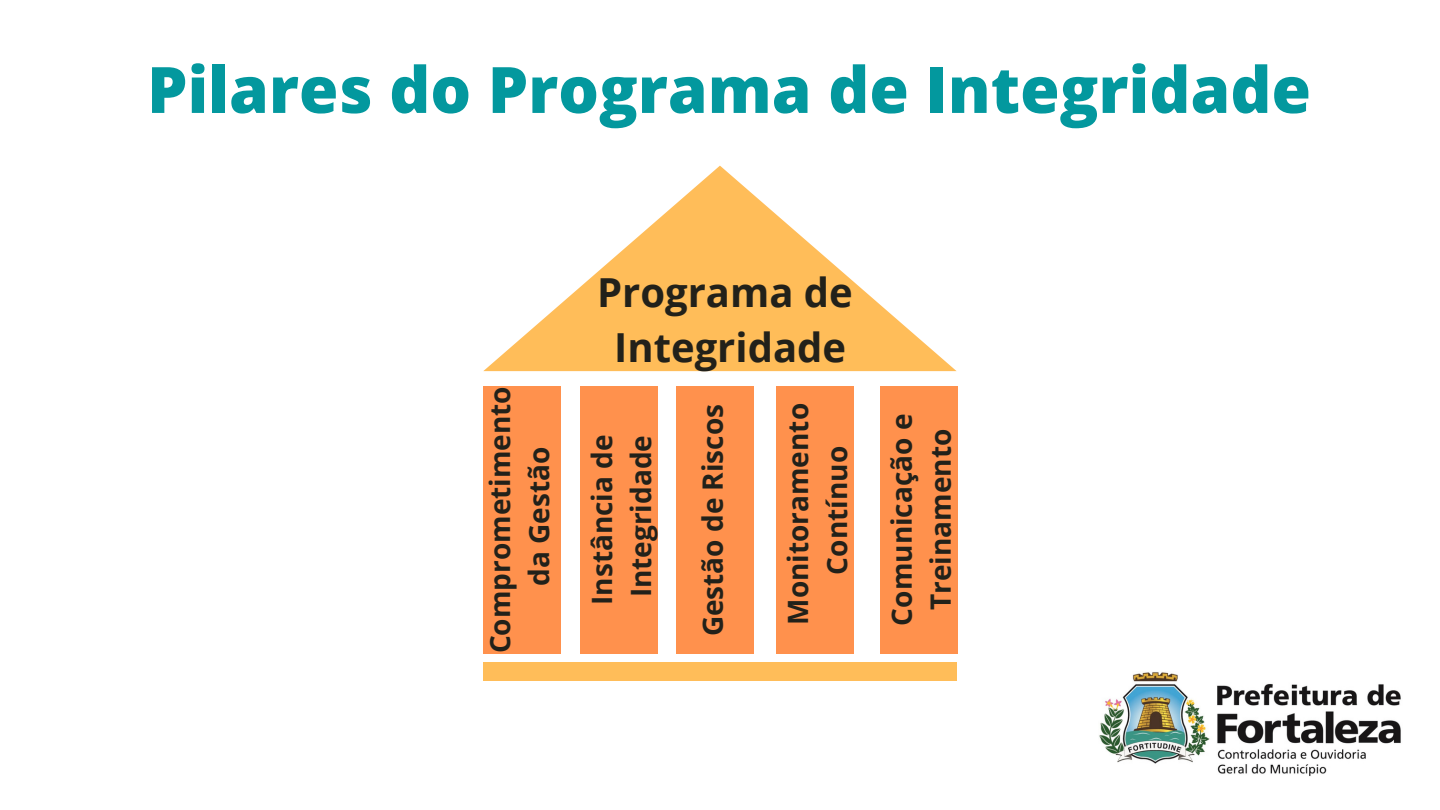
<style>
.page{position:relative;width:1440px;height:810px;background:#fff}
.page>*{position:absolute;margin:0;border:0;box-sizing:border-box;transform-origin:0 0}
.t1{font:800 64px "Open Sans";color:#03989e}
.t2{font:700 40px "Open Sans";color:#22211a}
.t3{font:700 28px/39px "Open Sans";color:#22211a;text-align:center}
</style>
<div class="page">
<img style="left:1099px;top:672px;width:302px;height:104px">
<div style="left:483px;top:386px;width:77px;height:267px;background:#ff914d"></div>
<div style="left:580px;top:386px;width:78px;height:267px;background:#ff914d"></div>
<div style="left:676px;top:386px;width:78px;height:267px;background:#ff914d"></div>
<div style="left:776px;top:386px;width:78px;height:267px;background:#ff914d"></div>
<div style="left:880px;top:386px;width:77px;height:267px;background:#ff914d"></div>
<svg style="left:483px;top:166px;width:474px;height:205px"></svg>
<div style="left:483px;top:662px;width:474px;height:19px;background:#ffbd59"></div>
<p class="t1" style="left:147px;top:45px;width:1165px">Pilares do Programa de Integridade</p>
<p class="t3" style="left:480px;top:653px;width:269px;rotate:-90deg">Comprometimento</p>
<p class="t3" style="left:519px;top:586px;width:141px;rotate:-90deg">da Gestão</p>
<p class="t2" style="left:597px;top:264px;width:257px">Programa de</p>
<p class="t2" style="left:614px;top:319px;width:233px">Integridade</p>
<p class="t3" style="left:582px;top:605px;width:172px;rotate:-90deg">Instância de</p>
<p class="t3" style="left:621px;top:597px;width:164px;rotate:-90deg">Integridade</p>
<p class="t3" style="left:693px;top:636px;width:234px;rotate:-90deg">Gestão de Riscos</p>
<p class="t3" style="left:778px;top:625px;width:223px;rotate:-90deg">Monitoramento</p>
<p class="t3" style="left:817px;top:575px;width:130px;rotate:-90deg">Contínuo</p>
<p class="t3" style="left:881px;top:626px;width:213px;rotate:-90deg">Comunicação e<br>Treinamento</p>
</div>
